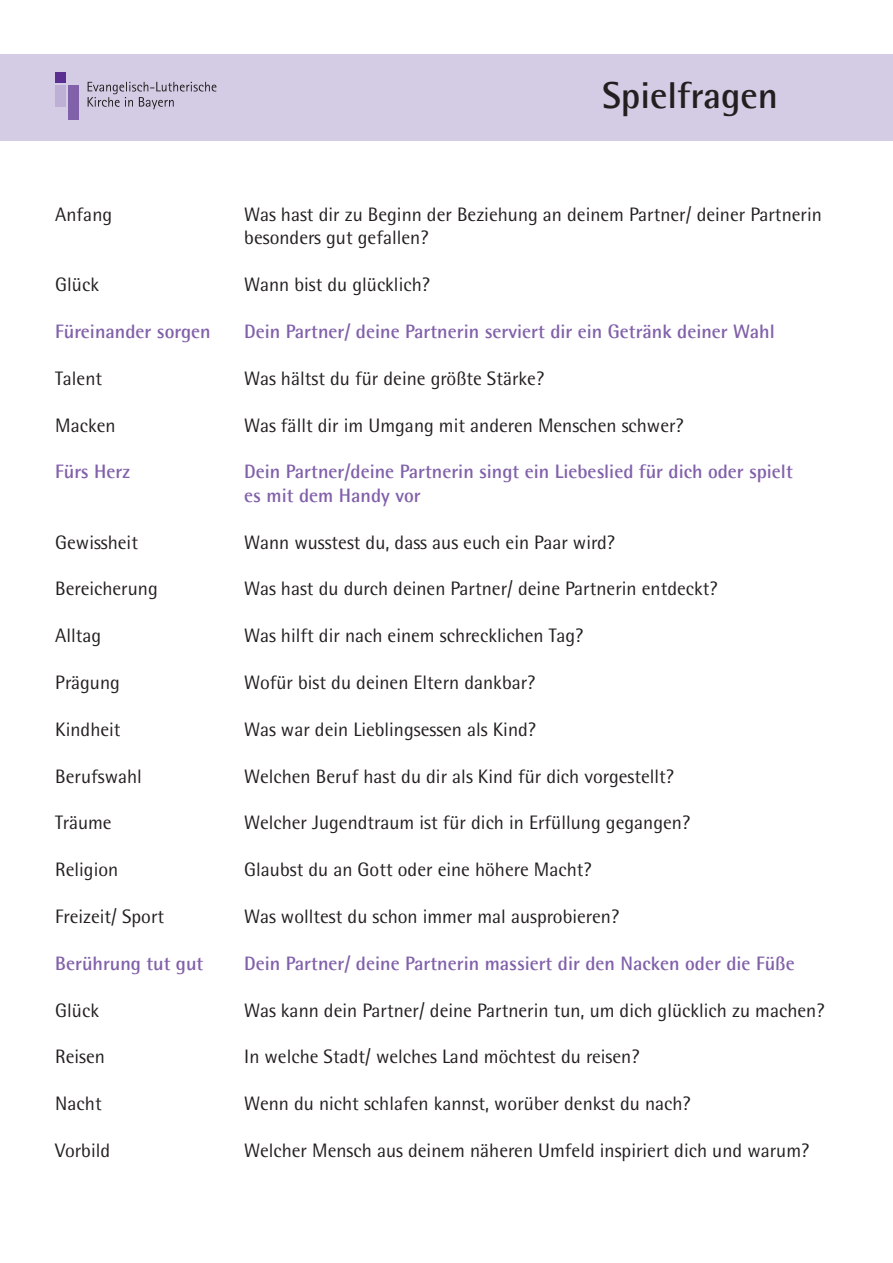
<style>
.page{position:relative;width:893px;height:1263px;background:#fff}
.page>*{position:absolute;margin:0;border:0;box-sizing:border-box;transform-origin:0 0}
.t1{font:700 37.5px "Rotis Semi Sans";color:#231f20}
.t2{font:19.5px/23.4px "Rotis Semi Sans Std";color:#231f20}
.t3{font:700 19.5px/23.4px "Rotis Semi Sans";color:#8161aa}
</style>
<div class="page">
<div style="left:0;top:54px;width:893px;height:86px;background:#d4cce4"></div>
<div style="left:68px;top:85px;width:11px;height:35px;background:#8161aa"></div>
<div style="left:55px;top:85px;width:11px;height:22px;background:#beafd4"></div>
<div style="left:55px;top:72px;width:11px;height:11px;background:#5b2e91"></div>
<svg style="left:88px;top:82px;width:128px;height:27px"></svg>
<h1 class="t1" style="left:602px;top:79px;width:177px">Spielfragen</h1>
<p class="t2" style="left:55px;top:203px;width:58px">Anfang</p>
<p class="t2" style="left:244px;top:203px;width:579px">Was hast dir zu Beginn der Beziehung an deinem Partner/ deiner Partnerin besonders gut gefallen?</p>
<p class="t2" style="left:55px;top:273px;width:45px">Glück</p>
<p class="t2" style="left:244px;top:273px;width:187px">Wann bist du glücklich?</p>
<p class="t3" style="left:55px;top:321px;width:157px">Füreinander sorgen</p>
<p class="t3" style="left:244px;top:321px;width:532px">Dein Partner/ deine Partnerin serviert dir ein Getränk deiner Wahl</p>
<p class="t2" style="left:55px;top:367px;width:48px">Talent</p>
<p class="t2" style="left:244px;top:367px;width:301px">Was hältst du für deine größte Stärke?</p>
<p class="t2" style="left:55px;top:413px;width:62px">Macken</p>
<p class="t2" style="left:244px;top:413px;width:441px">Was fällt dir im Umgang mit anderen Menschen schwer?</p>
<p class="t3" style="left:55px;top:462px;width:76px">Fürs Herz</p>
<p class="t3" style="left:244px;top:462px;width:550px">Dein Partner/deine Partnerin singt ein Liebeslied für dich oder spielt es mit dem Handy vor</p>
<p class="t2" style="left:55px;top:530px;width:84px">Gewissheit</p>
<p class="t2" style="left:244px;top:530px;width:372px">Wann wusstest du, dass aus euch ein Paar wird?</p>
<p class="t2" style="left:55px;top:577px;width:104px">Bereicherung</p>
<p class="t2" style="left:244px;top:577px;width:475px">Was hast du durch deinen Partner/ deine Partnerin entdeckt?</p>
<p class="t2" style="left:55px;top:624px;width:48px">Alltag</p>
<p class="t2" style="left:244px;top:624px;width:340px">Was hilft dir nach einem schrecklichen Tag?</p>
<p class="t2" style="left:55px;top:671px;width:66px">Prägung</p>
<p class="t2" style="left:244px;top:671px;width:292px">Wofür bist du deinen Eltern dankbar?</p>
<p class="t2" style="left:55px;top:718px;width:67px">Kindheit</p>
<p class="t2" style="left:244px;top:718px;width:293px">Was war dein Lieblingsessen als Kind?</p>
<p class="t2" style="left:55px;top:764px;width:88px">Berufswahl</p>
<p class="t2" style="left:244px;top:764px;width:431px">Welchen Beruf hast du dir als Kind für dich vorgestellt?</p>
<p class="t2" style="left:55px;top:811px;width:58px">Träume</p>
<p class="t2" style="left:244px;top:811px;width:447px">Welcher Jugendtraum ist für dich in Erfüllung gegangen?</p>
<p class="t2" style="left:55px;top:858px;width:65px">Religion</p>
<p class="t2" style="left:244px;top:858px;width:349px">Glaubst du an Gott oder eine höhere Macht?</p>
<p class="t2" style="left:55px;top:905px;width:111px">Freizeit/ Sport</p>
<p class="t2" style="left:244px;top:905px;width:376px">Was wolltest du schon immer mal ausprobieren?</p>
<p class="t3" style="left:55px;top:953px;width:150px">Berührung tut gut</p>
<p class="t3" style="left:244px;top:953px;width:552px">Dein Partner/ deine Partnerin massiert dir den Nacken oder die Füße</p>
<p class="t2" style="left:55px;top:998px;width:45px">Glück</p>
<p class="t2" style="left:244px;top:998px;width:582px">Was kann dein Partner/ deine Partnerin tun, um dich glücklich zu machen?</p>
<p class="t2" style="left:55px;top:1045px;width:51px">Reisen</p>
<p class="t2" style="left:244px;top:1045px;width:396px">In welche Stadt/ welches Land möchtest du reisen?</p>
<p class="t2" style="left:55px;top:1092px;width:48px">Nacht</p>
<p class="t2" style="left:244px;top:1092px;width:448px">Wenn du nicht schlafen kannst, worüber denkst du nach?</p>
<p class="t2" style="left:55px;top:1139px;width:56px">Vorbild</p>
<p class="t2" style="left:244px;top:1139px;width:566px">Welcher Mensch aus deinem näheren Umfeld inspiriert dich und warum?</p>
</div>
